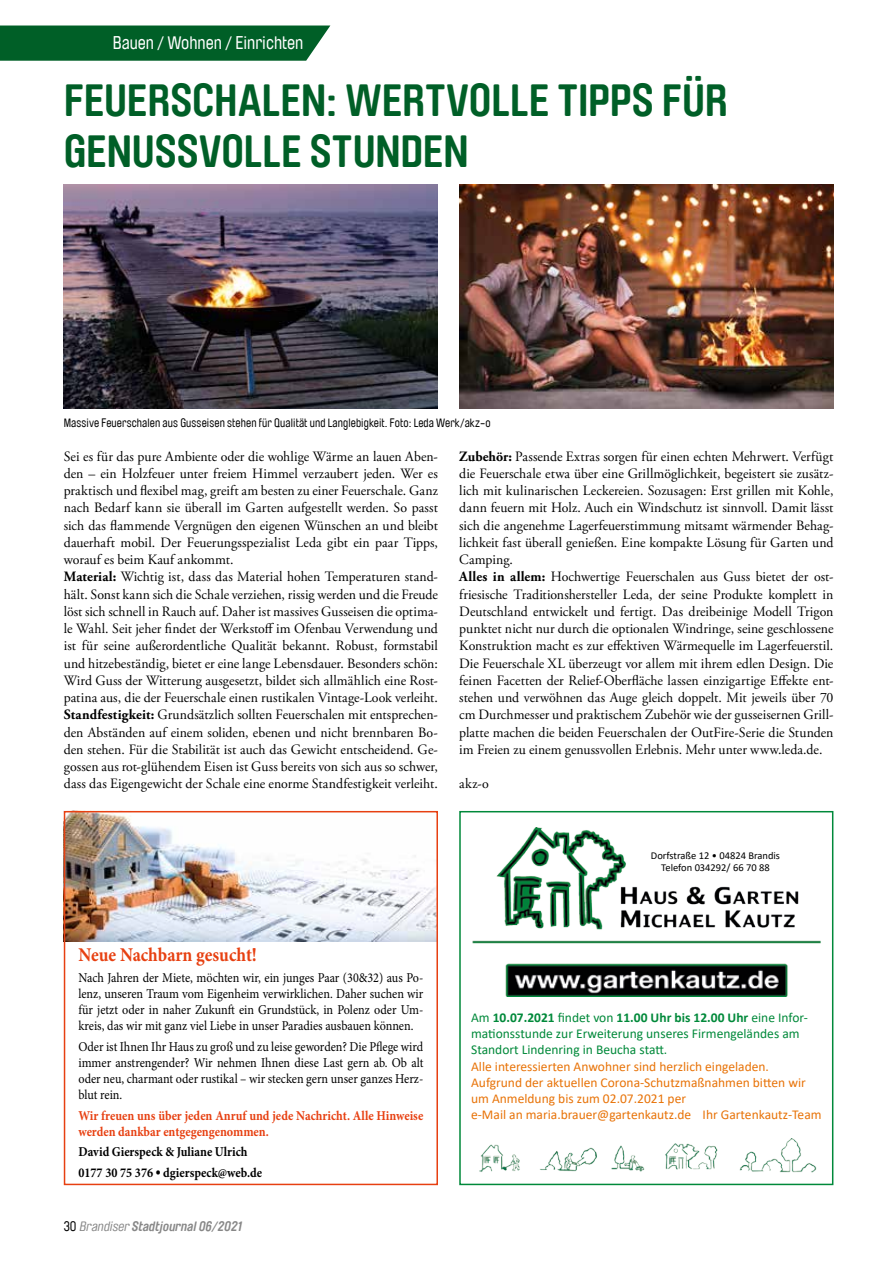
<style>
.page{position:relative;width:893px;height:1263px;background:#fff}
.page>*{position:absolute;margin:0;border:0;box-sizing:border-box;transform-origin:0 0}
.t1{font:700 45px/51.8px "Brauer Neue";color:#005f27}
.t2{font:700 19.5px "Minion Pro";color:#e74011;scale:.9 1}
.t3{font:18px "Brauer Neue";color:#fff}
.t4{font:14.25px/17.2px "Adobe Garamond Pro";color:#000}
.t5{font:13.5px/16.2px "Minion Pro";color:#000;text-align:justify;scale:.9 1}
.t6{font:13.5px/16.2px "Calibri";color:#e87308}
.t7{font:13.5px/16.2px "Calibri";color:#00893a}
.t8{font:700 13.5px/16.2px "Minion Pro";color:#e74011;scale:.9 1}
.t9{font:700 13.5px/20.4px "Minion Pro";color:#000;scale:.9 1}
.t10{font:italic 700 13.5px "Brauer Neue";color:#878787}
.t11{font:12px "Brauer Neue";letter-spacing:.01em;color:#000;scale:.96 1}
.t12{font:10.5px/12.6px "Calibri";color:#000;text-align:center}
.s1{font-weight:700}
.s2{font-family:"Adobe Garamond Pro"}
.s3{font-weight:400;font-style:normal;color:#000}
.s4{font-weight:400}
</style>
<div class="page">
<div style="left:0;top:26px;width:330px;height:35px;background:#005f27"></div>
<div style="left:459px;top:811px;width:374px;height:374px;border:2px solid #00893a"></div>
<img style="left:479px;top:1138px;width:338px;height:35px">
<img style="left:472px;top:828px;width:349px;height:168px">
<img style="left:64px;top:185px;width:374px;height:224px">
<img style="left:459px;top:185px;width:374px;height:224px">
<img style="left:67px;top:814px;width:368px;height:127px">
<div style="left:64px;top:811px;width:374px;height:374px;border:2px solid #e74011"></div>
<p class="t3" style="left:113px;top:32px;width:192px">Bauen / Wohnen / Einrichten</p>
<h1 class="t1" style="left:64px;top:74px;width:665px">FEUERSCHALEN: WERTVOLLE TIPPS FÜR<br>GENUSSVOLLE STUNDEN</h1>
<p class="t11" style="left:64px;top:416px;width:446px">Massive Feuerschalen aus Gusseisen stehen für Qualität und Langlebigkeit. Foto: Leda Werk/akz-o</p>
<p class="t4" style="left:64px;top:448px;width:376px">Sei es für das pure Ambiente oder die wohlige Wärme an lauen Aben&shy;den – ein Holzfeuer unter freiem Himmel verzaubert jeden. Wer es praktisch und flexibel mag, greift am besten zu einer Feuerschale. Ganz nach Bedarf kann sie überall im Garten aufgestellt werden. So passt sich das flammende Vergnügen den eigenen Wünschen an und bleibt dauerhaft mobil. Der Feuerungsspezialist Leda gibt ein paar Tipps, worauf es beim Kauf ankommt.<br><span class="s1">Material:</span> Wichtig ist, dass das Material hohen Temperaturen stand&shy;hält. Sonst kann sich die Schale verziehen, rissig werden und die Freude löst sich schnell in Rauch auf. Daher ist massives Gusseisen die optima&shy;le Wahl. Seit jeher findet der Werkstoff im Ofenbau Verwendung und ist für seine außerordentliche Qualität bekannt. Robust, formstabil und hitzebeständig, bietet er eine lange Lebensdauer. Besonders schön:<br>Wird Guss der Witterung ausgesetzt, bildet sich allmählich eine Rost&shy;patina aus, die der Feuerschale einen rustikalen Vintage-Look verleiht.<br><span class="s1">Standfestigkeit:</span> Grundsätzlich sollten Feuerschalen mit entsprechen&shy;den Abständen auf einem soliden, ebenen und nicht brennbaren Bo&shy;den stehen. Für die Stabilität ist auch das Gewicht entscheidend. Ge&shy;gossen aus rot-glühendem Eisen ist Guss bereits von sich aus so schwer, dass das Eigengewicht der Schale eine enorme Standfestigkeit verleiht.</p>
<p class="t4" style="left:459px;top:448px;width:376px"><span class="s1">Zubehör:</span> Passende Extras sorgen für einen echten Mehrwert. Verfügt die Feuerschale etwa über eine Grillmöglichkeit, begeistert sie zusätz&shy;lich mit kulinarischen Leckereien. Sozusagen: Erst grillen mit Kohle, dann feuern mit Holz. Auch ein Windschutz ist sinnvoll. Damit lässt sich die angenehme Lagerfeuerstimmung mitsamt wärmender Behag&shy;lichkeit fast überall genießen. Eine kompakte Lösung für Garten und Camping.<br><span class="s1">Alles in allem:</span> Hochwertige Feuerschalen aus Guss bietet der ost&shy;friesische Traditionshersteller Leda, der seine Produkte komplett in Deutschland entwickelt und fertigt. Das dreibeinige Modell Trigon punktet nicht nur durch die optionalen Windringe, seine geschlossene Konstruktion macht es zur effektiven Wärmequelle im Lagerfeuerstil.<br>Die Feuerschale XL überzeugt vor allem mit ihrem edlen Design. Die feinen Facetten der Relief-Oberfläche lassen einzigartige Effekte ent&shy;stehen und verwöhnen das Auge gleich doppelt. Mit jeweils über 70 cm Durchmesser und praktischem Zubehör wie der gusseisernen Grill&shy;platte machen die beiden Feuerschalen der OutFire-Serie die Stunden im Freien zu einem genussvollen Erlebnis. Mehr unter www.leda.de.</p>
<p class="t4" style="left:459px;top:776px;width:31px">akz-o</p>
<h2 class="t2" style="left:78px;top:941px;width:200px">Neue Nachbarn gesucht!</h2>
<p class="t5" style="left:78px;top:969px;width:385px">Nach Jahren der Miete, möchten wir, ein junges Paar (30&amp;32) aus Po&shy;lenz, unseren Traum vom Eigenheim verwirklichen. Daher suchen wir für jetzt oder in naher Zukunft ein Grundstück, in Polenz oder Um&shy;kreis, das wir mit ganz viel Liebe in unser Paradies ausbauen können.</p>
<p class="t5" style="left:78px;top:1038px;width:385px">Oder ist Ihnen Ihr Haus zu groß und zu leise geworden? Die Pflege wird immer anstrengender? Wir nehmen Ihnen diese Last gern ab. Ob alt oder neu, charmant oder rustikal – wir stecken gern unser ganzes Herz&shy;blut rein.</p>
<p class="t8" style="left:78px;top:1107px;width:385px">Wir freuen uns über jeden Anruf und jede Nachricht. Alle Hinweise werden dankbar entgegengenommen.</p>
<p class="t9" style="left:78px;top:1142px;width:206px">David Gierspeck &amp; Juliane Ulrich<br>0177 30 75 376 <span class="s2">•</span> dgierspeck@web.de</p>
<p class="t10" style="left:64px;top:1219px;width:181px"><span class="s3">30</span> <span class="s4">Brandiser</span> Stadtjournal 06/2021</p>
<p class="t12" style="left:651px;top:849px;width:131px">Dorfstraße 12 • 04824 Brandis<br>Telefon 034292/ 66 70 88</p>
<p class="t7" style="left:471px;top:1009px;width:338px">Am <span class="s1">10.07.2021</span> findet von <span class="s1">11.00 Uhr bis 12.00 Uhr</span> eine Infor&shy;mationsstunde zur Erweiterung unseres Firmengeländes am<br>Standort Lindenring in Beucha statt.</p>
<p class="t6" style="left:471px;top:1058px;width:352px">Alle interessierten Anwohner sind herzlich eingeladen.<br>Aufgrund der aktuellen Corona-Schutzmaßnahmen bitten wir um Anmeldung bis zum 02.07.2021 per<br>e-Mail an maria.brauer@gartenkautz.de Ihr Gartenkautz-Team</p>
</div>
